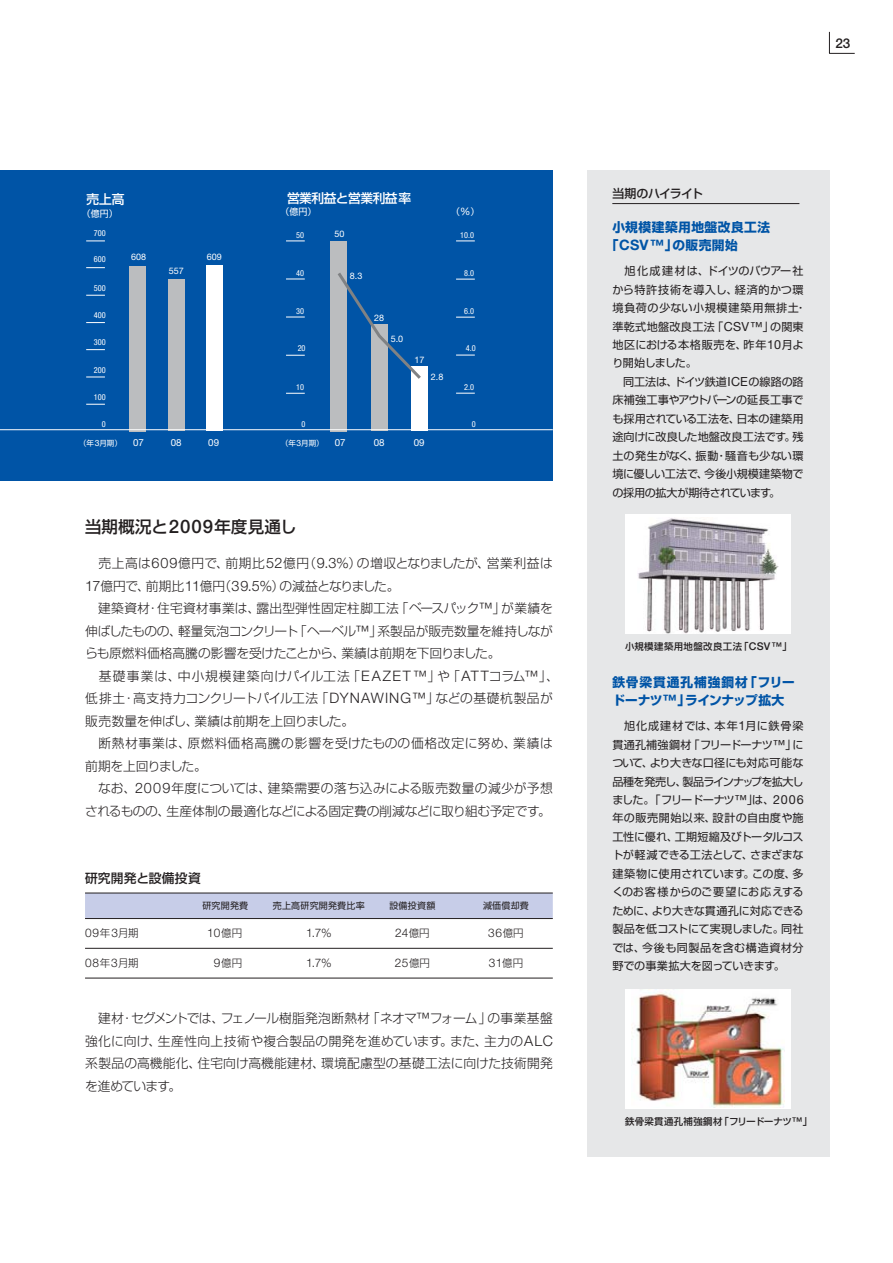
<style>
.page{position:relative;width:893px;height:1263px;background:#fff}
.page>*{position:absolute;margin:0;border:0;box-sizing:border-box;transform-origin:0 0}
.t1{font:500 16.5px "Shin Go";letter-spacing:.005em;color:#231f20}
.t2{font:500 13.5px "Helvetica Neue";color:#231f20}
.t3{font:300 12.75px/22.5px "Shin Go";color:#231f20}
.t4{font:700 12.75px/18px "Shin Go";letter-spacing:.035em;color:#0054a6}
.t5{font:500 12.75px "Shin Go";letter-spacing:-.04em;color:#fff}
.t6{font:500 12.75px "Shin Go";letter-spacing:.01em;color:#231f20}
.t7{font:500 12px "Shin Go";letter-spacing:-.065em;color:#231f20}
.t8{font:300 11.85px "Helvetica Neue";letter-spacing:.03em;color:#231f20}
.t9{font:11.1px/18.5px "Shin Go";letter-spacing:.005em;color:#231f20}
.t10{font:300 10.5px "Shin Go";color:#231f20}
.t11{font:9.75px "Helvetica Neue";color:#fff}
.t12{font:500 9.45px "Shin Go";letter-spacing:.03em;color:#231f20}
.t13{font:9px "Shin Go";letter-spacing:.02em;color:#231f20}
.t14{font:9px "Helvetica Neue";color:#fff}
.t15{font:9px "Shin Go";color:#fff}
.t16{font:condensed 8.25px "Helvetica Neue";color:#fff}
.t17{font:7.5px "Shin Go";color:#fff}
.s1{font-family:"Helvetica Neue";font-size:10.35px}
.s2{font-family:"Helvetica Neue";font-size:8.55px}
.s3{font-family:"Helvetica Neue";font-size:9.75px}
.s4{font-family:"Helvetica Neue";font-size:18.6px}
.s5{font-family:"Helvetica Neue";font-size:14.4px}
.s6{font-family:"Shin Go";font-size:10.5px}
.s7{font-family:"Helvetica Neue";font-size:11.85px}
.s8{font-family:"Helvetica Neue";font-size:12.6px}
.s9{font-family:"Helvetica Neue";font-size:10.65px}
</style>
<div class="page">
<div style="left:0;top:170px;width:553px;height:311px;background:#0054a6"></div>
<svg style="left:86px;top:404px;width:19px;height:1px"></svg>
<svg style="left:86px;top:267px;width:19px;height:1px"></svg>
<svg style="left:86px;top:241px;width:19px;height:1px"></svg>
<svg style="left:86px;top:349px;width:19px;height:1px"></svg>
<svg style="left:86px;top:377px;width:19px;height:1px"></svg>
<svg style="left:86px;top:295px;width:19px;height:1px"></svg>
<svg style="left:86px;top:322px;width:19px;height:1px"></svg>
<svg style="left:286px;top:355px;width:19px;height:1px"></svg>
<svg style="left:286px;top:241px;width:19px;height:1px"></svg>
<svg style="left:286px;top:279px;width:19px;height:1px"></svg>
<svg style="left:286px;top:317px;width:19px;height:1px"></svg>
<svg style="left:286px;top:393px;width:19px;height:1px"></svg>
<svg style="left:456px;top:355px;width:19px;height:1px"></svg>
<svg style="left:456px;top:241px;width:19px;height:1px"></svg>
<svg style="left:456px;top:279px;width:19px;height:1px"></svg>
<svg style="left:456px;top:317px;width:19px;height:1px"></svg>
<svg style="left:456px;top:393px;width:19px;height:1px"></svg>
<div style="left:130px;top:266px;width:16px;height:165px;background:#bbbdbf"></div>
<div style="left:168px;top:280px;width:16px;height:151px;background:#bbbdbf"></div>
<div style="left:207px;top:265px;width:16px;height:166px;background:#fff"></div>
<div style="left:331px;top:241px;width:16px;height:190px;background:#bbbdbf"></div>
<div style="left:371px;top:325px;width:16px;height:106px;background:#bbbdbf"></div>
<div style="left:412px;top:367px;width:16px;height:64px;background:#fff"></div>
<svg style="left:338px;top:273px;width:86px;height:109px"></svg>
<hr style="left:0;top:429px;width:553px;height:1px;background:#fff">
<svg style="left:829px;top:32px;width:26px;height:22px"></svg>
<div style="left:587px;top:170px;width:242px;height:987px;background:#e6e7e8"></div>
<hr style="left:612px;top:203px;width:187px;height:1px;background:#231f20">
<div style="left:625px;top:989px;width:166px;height:119px;background:#fff"></div>
<img style="left:631px;top:989px;width:153px;height:118px">
<div style="left:625px;top:514px;width:166px;height:120px;background:#fff"></div>
<img style="left:638px;top:518px;width:141px;height:116px">
<div style="left:85px;top:894px;width:468px;height:24px;background:#c7cde8"></div>
<hr style="left:85px;top:893px;width:468px;height:1px;background:#231f20">
<hr style="left:85px;top:918px;width:468px;height:1px;background:#231f20">
<hr style="left:85px;top:978px;width:468px;height:1px;background:#231f20">
<hr style="left:85px;top:948px;width:374px;height:1px;background:#231f20">
<hr style="left:459px;top:948px;width:94px;height:1px;background:#231f20">
<p class="t5" style="left:86px;top:195px;width:40px">売上高</p>
<p class="t15" style="left:82px;top:210px;width:37px">（億円）</p>
<p class="t5" style="left:287px;top:194px;width:126px">営業利益と営業利益率</p>
<p class="t15" style="left:281px;top:208px;width:37px">（億円）</p>
<p class="t15" style="left:451px;top:208px;width:30px">（<span class="s1">%</span>）</p>
<p class="t16" style="left:94px;top:230px;width:13px">700</p>
<p class="t16" style="left:296px;top:232px;width:9px">50</p>
<p class="t14" style="left:334px;top:230px;width:12px">50</p>
<p class="t16" style="left:460px;top:232px;width:15px">10.0</p>
<p class="t16" style="left:94px;top:256px;width:13px">600</p>
<p class="t14" style="left:131px;top:253px;width:17px">608</p>
<p class="t14" style="left:207px;top:254px;width:17px">609</p>
<p class="t16" style="left:94px;top:285px;width:13px">500</p>
<p class="t16" style="left:94px;top:312px;width:13px">400</p>
<p class="t14" style="left:169px;top:268px;width:17px">557</p>
<p class="t16" style="left:296px;top:270px;width:9px">40</p>
<p class="t16" style="left:296px;top:308px;width:9px">30</p>
<p class="t14" style="left:350px;top:273px;width:14px">8.3</p>
<p class="t14" style="left:374px;top:314px;width:12px">28</p>
<p class="t16" style="left:464px;top:270px;width:11px">8.0</p>
<p class="t16" style="left:464px;top:308px;width:11px">6.0</p>
<p class="t16" style="left:94px;top:339px;width:13px">300</p>
<p class="t16" style="left:94px;top:367px;width:13px">200</p>
<p class="t16" style="left:298px;top:345px;width:9px">20</p>
<p class="t14" style="left:391px;top:335px;width:14px">5.0</p>
<p class="t14" style="left:414px;top:356px;width:12px">17</p>
<p class="t14" style="left:431px;top:374px;width:14px">2.8</p>
<p class="t16" style="left:466px;top:345px;width:11px">4.0</p>
<p class="t16" style="left:296px;top:384px;width:9px">10</p>
<p class="t16" style="left:464px;top:384px;width:11px">2.0</p>
<p class="t16" style="left:94px;top:394px;width:13px">100</p>
<p class="t16" style="left:102px;top:421px;width:5px">0</p>
<p class="t16" style="left:302px;top:421px;width:5px">0</p>
<p class="t16" style="left:472px;top:421px;width:5px">0</p>
<p class="t17" style="left:79px;top:440px;width:66px">（年<span class="s2">3</span>月期） <span class="s3">07</span></p>
<p class="t11" style="left:171px;top:439px;width:12px">08</p>
<p class="t11" style="left:208px;top:439px;width:12px">09</p>
<p class="t11" style="left:335px;top:439px;width:12px">07</p>
<p class="t17" style="left:281px;top:440px;width:44px">（年<span class="s2">3</span>月期）</p>
<p class="t11" style="left:374px;top:439px;width:12px">08</p>
<p class="t11" style="left:414px;top:439px;width:12px">09</p>
<p class="t1" style="left:85px;top:521px;width:213px">当期概況と<span class="s4">2009</span>年度見通し</p>
<p class="t3" style="left:85px;top:554px;width:475px">　売上高は<span class="s5">609</span>億円で、前期比<span class="s5">52</span>億円（<span class="s5">9.3%</span>）の増収となりましたが、営業利益は<span class="s5">17</span>億円で、前期比<span class="s5">11</span>億円（<span class="s5">39.5%</span>）の減益となりました。<br>　建築資材・住宅資材事業は、露出型弾性固定柱脚工法「ベースパック<span class="s5">™</span>」が業績を伸ばしたものの、軽量気泡コンクリート「ヘーベル<span class="s5">™</span>」系製品が販売数量を維持しながらも原燃料価格高騰の影響を受けたことから、業績は前期を下回りました。<br>　基礎事業は、中小規模建築向けパイル工法「<span class="s5">EAZET™</span>」や「<span class="s5">ATT</span>コラム<span class="s5">™</span>」、低排土・高支持力コンクリートパイル工法「<span class="s5">DYNAWING™</span>」などの基礎杭製品が販売数量を伸ばし、業績は前期を上回りました。<br>　断熱材事業は、原燃料価格高騰の影響を受けたものの価格改定に努め、業績は前期を上回りました。<br>　なお、<span class="s5">2009</span>年度については、建築需要の落ち込みによる販売数量の減少が予想されるものの、生産体制の最適化などによる固定費の削減などに取り組む予定です。</p>
<p class="t6" style="left:85px;top:873px;width:117px">研究開発と設備投資</p>
<p class="t13" style="left:202px;top:902px;width:47px">研究開発費</p>
<p class="t13" style="left:273px;top:902px;width:94px">売上高研究開発費比率</p>
<p class="t13" style="left:389px;top:902px;width:47px">設備投資額</p>
<p class="t13" style="left:483px;top:902px;width:47px">減価償却費</p>
<p class="t8" style="left:85px;top:929px;width:55px">09<span class="s6">年</span>3<span class="s6">月期</span></p>
<p class="t8" style="left:207px;top:929px;width:37px">10<span class="s6">億円</span></p>
<p class="t8" style="left:306px;top:929px;width:27px">1.7%</p>
<p class="t8" style="left:395px;top:929px;width:36px">24<span class="s6">億円</span></p>
<p class="t8" style="left:488px;top:929px;width:37px">36<span class="s6">億円</span></p>
<p class="t8" style="left:85px;top:959px;width:55px">08<span class="s6">年</span>3<span class="s6">月期</span></p>
<p class="t10" style="left:214px;top:959px;width:30px"><span class="s7">9</span>億円</p>
<p class="t8" style="left:306px;top:959px;width:27px">1.7%</p>
<p class="t8" style="left:395px;top:959px;width:37px">25<span class="s6">億円</span></p>
<p class="t8" style="left:489px;top:959px;width:36px">31<span class="s6">億円</span></p>
<p class="t3" style="left:85px;top:1009px;width:469px;text-align:justify">　建材・セグメントでは、フェノール樹脂発泡断熱材「ネオマ<span class="s5">™</span>フォーム」の事業基盤強化に向け、生産性向上技術や複合製品の開発を進めています。また、主力の<span class="s5">ALC</span>系製品の高機能化、住宅向け高機能建材、環境配慮型の基礎工法に向けた技術開発を進めています。</p>
<p class="t2" style="left:835px;top:38px;width:17px">23</p>
<p class="t7" style="left:612px;top:189px;width:92px">当期のハイライト</p>
<p class="t4" style="left:606px;top:220px;width:166px;text-indent:6px">小規模建築用地盤改良工法「<span class="s5">CSV™</span>」の販売開始</p>
<p class="t9" style="left:612px;top:263px;width:195px">　旭化成建材は、ドイツのバウアー社から特許技術を導入し、経済的かつ環境負荷の少ない小規模建築用無排土・準乾式地盤改良工法「<span class="s8">CSV™</span>」の関東地区における本格販売を、昨年<span class="s8">10</span>月より開始しました。<br>　同工法は、ドイツ鉄道<span class="s8">ICE</span>の線路の路床補強工事やアウトバーンの延長工事でも採用されている工法を、日本の建築用途向けに改良した地盤改良工法です。残土の発生がなく、振動・騒音も少ない環境に優しい工法で、今後小規模建築物での採用の拡大が期待されています。</p>
<p class="t12" style="left:625px;top:643px;width:168px">小規模建築用地盤改良工法「<span class="s9">CSV™</span>」</p>
<p class="t4" style="left:612px;top:675px;width:184px">鉄骨梁貫通孔補強鋼材「フリードーナツ<span class="s5">™</span>」ラインナップ拡大</p>
<p class="t9" style="left:612px;top:718px;width:193px;text-align:justify">　旭化成建材では、本年<span class="s8">1</span>月に鉄骨梁貫通孔補強鋼材「フリードーナツ<span class="s8">™</span>」について、より大きな口径にも対応可能な品種を発売し、製品ラインナップを拡大しました。「フリードーナツ<span class="s8">™</span>」は、<span class="s8">2006</span>年の販売開始以来、設計の自由度や施工性に優れ、工期短縮及びトータルコストが軽減できる工法として、さまざまな建築物に使用されています。この度、多くのお客様からのご要望にお応えするために、より大きな貫通孔に対応できる製品を低コストにて実現しました。同社では、今後も同製品を含む構造資材分野での事業拡大を図っていきます。</p>
<p class="t12" style="left:625px;top:1118px;width:189px">鉄骨梁貫通孔補強鋼材「フリードーナツ<span class="s9">™</span>」</p>
</div>
